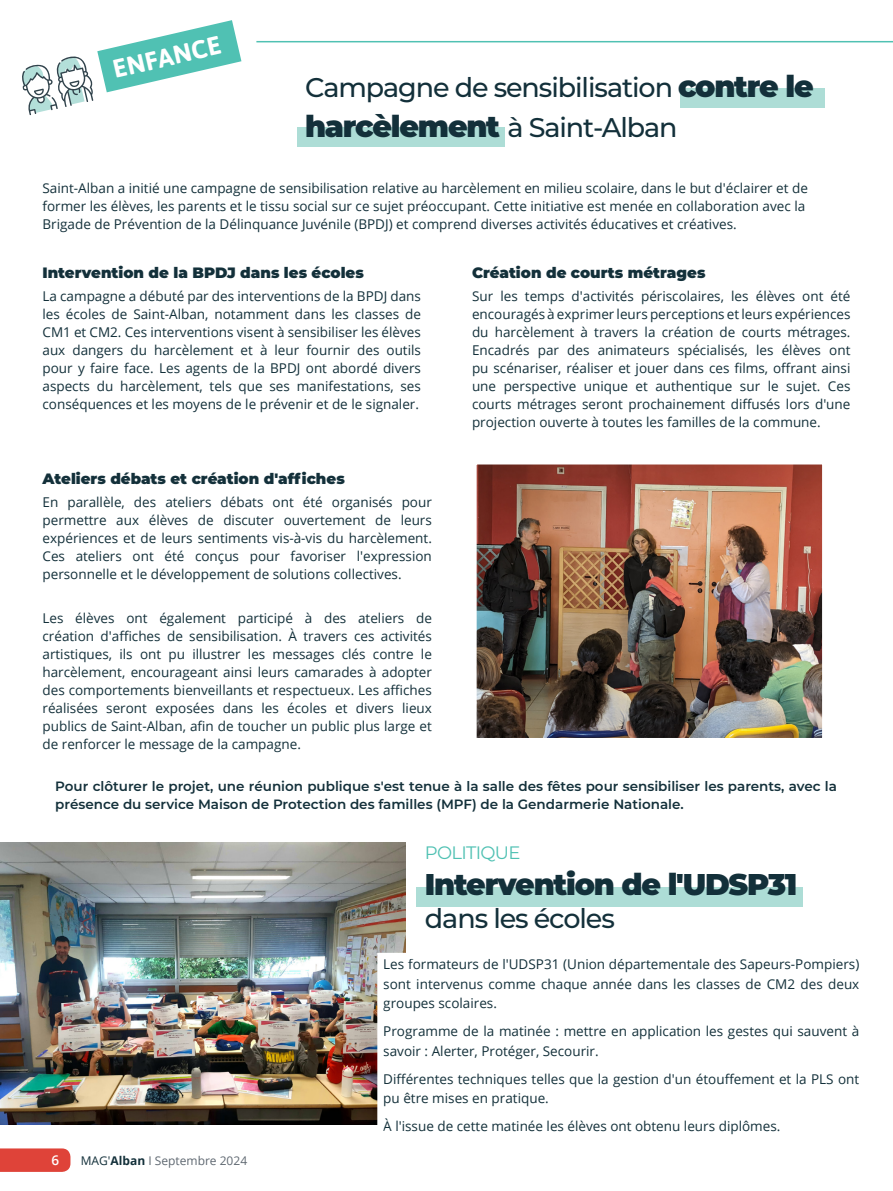
<style>
.page{position:relative;width:893px;height:1191px;background:#fff}
.page>*{position:absolute;margin:0;border:0;box-sizing:border-box;transform-origin:0 0}
.t1{font:900 30px "Montserrat";letter-spacing:-.04em;color:#13303a}
.t2{font:500 27px/39.6px "Montserrat";letter-spacing:-.04em;color:#13303a}
.t3{font:700 25.5px "Asap";color:#fff}
.t4{font:18px "Montserrat";letter-spacing:-.04em;color:#50c1b3}
.t5{font:900 15px "Montserrat";color:#13303a}
.titre2encart{font:13.5px/18px "Open Sans";color:#13303a;text-align:justify}
.t6{font:600 13.5px/18px "Montserrat";color:#13303a}
.t7{font:600 13.5px "Open Sans";color:#fff}
.t8{font:12px "Open Sans";color:#5f6871}
.s1{font-weight:900;font-size:30px}
.s2{color:#13303a}
.s3{font-weight:700;color:#13303a}
</style>
<div class="page">
<div style="left:0;top:1148px;width:70px;height:23px;background:#df4339"></div>
<img style="left:0;top:842px;width:406px;height:282px">
<div style="left:298px;top:127px;width:207px;height:20px;background:#adddd6"></div>
<div style="left:680px;top:88px;width:145px;height:20px;background:#adddd6"></div>
<svg style="left:22px;top:20px;width:219px;height:96px"></svg>
<hr style="left:256px;top:41px;width:637px;height:1px;background:#50c1b3">
<div style="left:380px;top:955px;width:482px;height:191px;background:#fff"></div>
<div style="left:417px;top:887px;width:386px;height:19px;background:#adddd6"></div>
<img style="left:478px;top:466px;width:343px;height:270px">
<div style="left:472px;top:460px;width:355px;height:282px;border:5px solid #fff"></div>
<p class="t3" style="left:109px;top:52px;width:112px;rotate:-13deg">ENFANCE</p>
<p class="t2" style="left:305px;top:67px;width:510px">Campagne de sensibilisation <span class="s1">contre le harcèlement</span> à Saint-Alban</p>
<p class="titre2encart" style="left:43px;top:179px;width:767px;text-align:left">Saint-Alban a initié une campagne de sensibilisation relative au harcèlement en milieu scolaire, dans le but d'éclairer et de former les élèves, les parents et le tissu social sur ce sujet préoccupant. Cette initiative est menée en collaboration avec la<br>Brigade de Prévention de la Délinquance Juvénile (BPDJ) et comprend diverses activités éducatives et créatives.</p>
<p class="t5" style="left:43px;top:262px;width:323px">Intervention de la BPDJ dans les écoles</p>
<p class="titre2encart" style="left:43px;top:286px;width:380px">La campagne a débuté par des interventions de la BPDJ dans les écoles de Saint-Alban, notamment dans les classes de CM1 et CM2. Ces interventions visent à sensibiliser les élèves aux dangers du harcèlement et à leur fournir des outils pour y faire face. Les agents de la BPDJ ont abordé divers aspects du harcèlement, tels que ses manifestations, ses conséquences et les moyens de le prévenir et de le signaler.</p>
<p class="t5" style="left:472px;top:262px;width:235px">Création de courts métrages</p>
<p class="titre2encart" style="left:472px;top:286px;width:380px">Sur les temps d'activités périscolaires, les élèves ont été encouragés à exprimer leurs perceptions et leurs expériences du harcèlement à travers la création de courts métrages.<br>Encadrés par des animateurs spécialisés, les élèves ont pu scénariser, réaliser et jouer dans ces films, offrant ainsi une perspective unique et authentique sur le sujet. Ces courts métrages seront prochainement diffusés lors d'une projection ouverte à toutes les familles de la commune.</p>
<p class="t5" style="left:43px;top:468px;width:304px">Ateliers débats et création d'affiches</p>
<p class="titre2encart" style="left:43px;top:492px;width:391px">En parallèle, des ateliers débats ont été organisés pour permettre aux élèves de discuter ouvertement de leurs expériences et de leurs sentiments vis-à-vis du harcèlement.<br>Ces ateliers ont été conçus pour favoriser l'expression personnelle et le développement de solutions collectives.</p>
<p class="titre2encart" style="left:43px;top:609px;width:391px">Les élèves ont également participé à des ateliers de création d'affiches de sensibilisation. À travers ces activités artistiques, ils ont pu illustrer les messages clés contre le harcèlement, encourageant ainsi leurs camarades à adopter des comportements bienveillants et respectueux. Les affiches réalisées seront exposées dans les écoles et divers lieux publics de Saint-Alban, afin de toucher un public plus large et de renforcer le message de la campagne.</p>
<p class="t6" style="left:55px;top:776px;width:783px">Pour clôturer le projet, une réunion publique s'est tenue à la salle des fêtes pour sensibiliser les parents, avec la présence du service Maison de Protection des familles (MPF) de la Gendarmerie Nationale.</p>
<p class="t4" style="left:425px;top:840px;width:97px">POLITIQUE</p>
<p class="t1" style="left:425px;top:862px;width:374px">Intervention de l'UDSP31</p>
<p class="t2" style="left:425px;top:897px;width:191px">dans les écoles</p>
<p class="t7" style="left:51px;top:1151px;width:9px">6</p>
<p class="t8" style="left:81px;top:1152px;width:168px"><span class="s2">MAG'</span><span class="s3">Alban</span> I Septembre 2024</p>
<p class="titre2encart" style="left:383px;top:954px;width:478px;line-height:19.5px">Les formateurs de l'UDSP31 (Union départementale des Sapeurs-Pompiers) sont intervenus comme chaque année dans les classes de CM2 des deux groupes scolaires.</p>
<p class="titre2encart" style="left:383px;top:1021px;width:477px;line-height:19.5px">Programme de la matinée : mettre en application les gestes qui sauvent à savoir : Alerter, Protéger, Secourir.</p>
<p class="titre2encart" style="left:383px;top:1068px;width:477px;line-height:19.5px">Différentes techniques telles que la gestion d'un étouffement et la PLS ont pu être mises en pratique.</p>
<p class="titre2encart" style="left:383px;top:1117px;width:399px">À l'issue de cette matinée les élèves ont obtenu leurs diplômes.</p>
</div>
